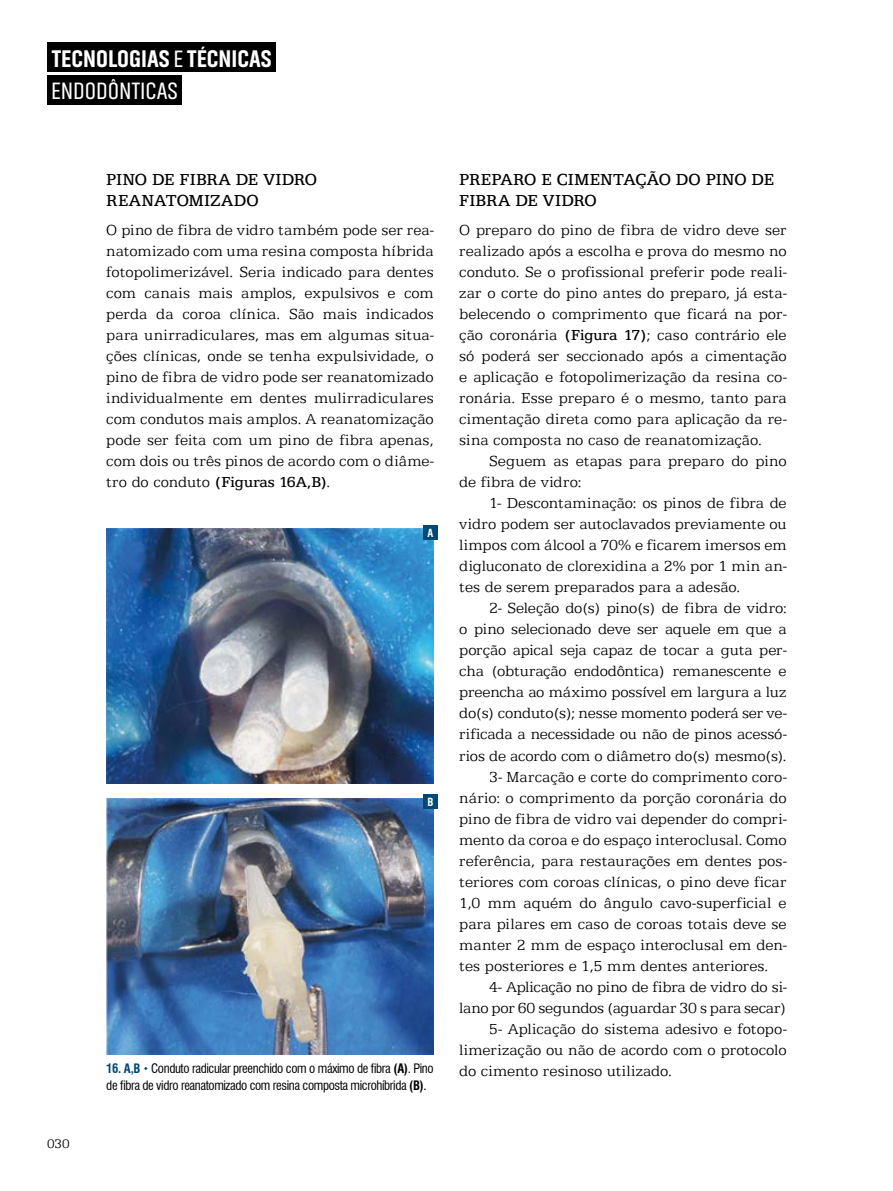
<style>
.page{position:relative;width:893px;height:1191px;background:#fff}
.page>*{position:absolute;margin:0;border:0;box-sizing:border-box;transform-origin:0 0}
.t1{font:800 24.3px/32.2px "Akhand";color:#fff}
.t2{font:16.5px/21px "ATF Antique";letter-spacing:.005em;color:#000}
.t3{font:15px/21px "ATF Antique L";letter-spacing:-.005em;color:#000;text-align:justify}
.t4{font:15px "ATF Antique L";letter-spacing:-.03em;color:#000}
.t5{font:15px "ATF Antique";letter-spacing:-.005em;color:#000}
.t6{font:condensed 12.75px/16.5px "Swiss 721 BT";letter-spacing:-.03em;color:#000}
.t7{font:700 condensed 12.75px "Swiss 721 BT";color:#004876}
.t8{font:12.75px "ATF Antique L";color:#000}
.t9{font:800 12px "Akhand";color:#fff}
.s1{font-weight:400}
.s2{font-family:"ATF Antique L"}
.s3{font-family:"ATF Antique"}
.s4{font-weight:700}
</style>
<div class="page">
<div style="left:47px;top:43px;width:229px;height:29px;background:#000"></div>
<div style="left:47px;top:75px;width:135px;height:30px;background:#000"></div>
<img style="left:106px;top:529px;width:328px;height:254px">
<img style="left:106px;top:798px;width:328px;height:256px">
<div style="left:423px;top:794px;width:15px;height:15px;background:#004876"></div>
<div style="left:423px;top:524px;width:15px;height:15px;background:#004876"></div>
<h1 class="t1" style="left:51px;top:42px;width:222px">TECNOLOGIAS <span class="s1">E</span> TÉCNICAS<br><span class="s1">ENDODÔNTICAS</span></h1>
<p class="t2" style="left:106px;top:169px;width:212px">PINO DE FIBRA DE VIDRO<br>REANATOMIZADO</p>
<p class="t3" style="left:106px;top:220px;width:329px">O pino de fibra de vidro também pode ser rea&shy;natomizado com uma resina composta híbrida fotopolimerizável. Seria indicado para dentes com canais mais amplos, expulsivos e com perda da coroa clínica. São mais indicados para unirradiculares, mas em algumas situa&shy;ções clínicas, onde se tenha expulsividade, o pino de fibra de vidro pode ser reanatomizado individualmente em dentes mulirradiculares com condutos mais amplos. A reanatomização pode ser feita com um pino de fibra apenas, com dois ou três pinos de acordo com o diâme-</p>
<p class="t5" style="left:106px;top:474px;width:225px"><span class="s2">tro do conduto</span> (Figuras 16A,B)<span class="s2">.</span></p>
<p class="t9" style="left:428px;top:526px;width:7px">A</p>
<p class="t9" style="left:428px;top:795px;width:7px">B</p>
<p class="t2" style="left:459px;top:169px;width:316px">PREPARO E CIMENTAÇÃO DO PINO DE<br>FIBRA DE VIDRO</p>
<p class="t3" style="left:459px;top:220px;width:329px">O preparo do pino de fibra de vidro deve ser realizado após a escolha e prova do mesmo no conduto. Se o profissional preferir pode reali&shy;zar o corte do pino antes do preparo, já esta&shy;belecendo o comprimento que ficará na por&shy;ção coronária <span class="s3">(Figura 17)</span>; caso contrário ele só poderá ser seccionado após a cimentação e aplicação e fotopolimerização da resina co&shy;ronária. Esse preparo é o mesmo, tanto para cimentação direta como para aplicação da re&shy;sina composta no caso de reanatomização.</p>
<p class="t3" style="left:459px;top:451px;width:329px;text-indent:30px">Seguem as etapas para preparo do pino de fibra de vidro:</p>
<p class="t3" style="left:459px;top:493px;width:329px;text-indent:30px">1- Descontaminação: os pinos de fibra de vidro podem ser autoclavados previamente ou limpos com álcool a 70% e ficarem imersos em digluconato de clorexidina a 2% por 1 min an&shy;tes de serem preparados para a adesão.</p>
<p class="t3" style="left:489px;top:598px;width:299px">2- Seleção do(s) pino(s) de fibra de vidro:</p>
<p class="t3" style="left:459px;top:619px;width:329px">o pino selecionado deve ser aquele em que a</p>
<p class="t3" style="left:459px;top:640px;width:329px">porção apical seja capaz de tocar a guta per-</p>
<p class="t3" style="left:459px;top:661px;width:329px">cha (obturação endodôntica) remanescente e</p>
<p class="t3" style="left:459px;top:682px;width:329px">preencha ao máximo possível em largura a luz</p>
<p class="t3" style="left:459px;top:703px;width:329px">do(s) conduto(s); nesse momento poderá ser ve-</p>
<p class="t3" style="left:459px;top:724px;width:329px">rificada a necessidade ou não de pinos acessó-</p>
<p class="t3" style="left:459px;top:745px;width:329px">rios de acordo com o diâmetro do(s) mesmo(s).</p>
<p class="t3" style="left:489px;top:766px;width:299px">3- Marcação e corte do comprimento coro-</p>
<p class="t3" style="left:459px;top:787px;width:329px">nário: o comprimento da porção coronária do</p>
<p class="t3" style="left:459px;top:808px;width:329px">pino de fibra de vidro vai depender do compri-</p>
<p class="t3" style="left:459px;top:829px;width:329px">mento da coroa e do espaço interoclusal. Como</p>
<p class="t3" style="left:459px;top:850px;width:329px">referência, para restaurações em dentes pos-</p>
<p class="t3" style="left:459px;top:871px;width:329px">teriores com coroas clínicas, o pino deve ficar</p>
<p class="t3" style="left:459px;top:892px;width:329px">1,0 mm aquém do ângulo cavo-superficial e</p>
<p class="t3" style="left:459px;top:913px;width:329px">para pilares em caso de coroas totais deve se</p>
<p class="t3" style="left:459px;top:934px;width:329px">manter 2 mm de espaço interoclusal em den-</p>
<p class="t3" style="left:459px;top:955px;width:311px">tes posteriores e 1,5 mm dentes anteriores.</p>
<p class="t4" style="left:489px;top:978px;width:299px">4- Aplicação no pino de fibra de vidro do si-</p>
<p class="t3" style="left:459px;top:997px;width:329px">lano por 60 segundos (aguardar 30 s para secar)</p>
<p class="t3" style="left:489px;top:1018px;width:299px">5- Aplicação do sistema adesivo e fotopo-</p>
<p class="t3" style="left:459px;top:1039px;width:329px">limerização ou não de acordo com o protocolo</p>
<p class="t8" style="left:47px;top:1137px;width:24px">030</p>
<p class="t6" style="left:106px;top:1060px;width:329px;text-indent:45px">Conduto radicular preenchido com o máximo de fibra <span class="s4">(A)</span>. Pino de fibra de vidro reanatomizado com resina composta microhíbrida <span class="s4">(B)</span>.</p>
<p class="t7" style="left:106px;top:1060px;width:36px">16. A,B</p>
<p class="t3" style="left:459px;top:1060px;width:214px">do cimento resinoso utilizado.</p>
</div>
